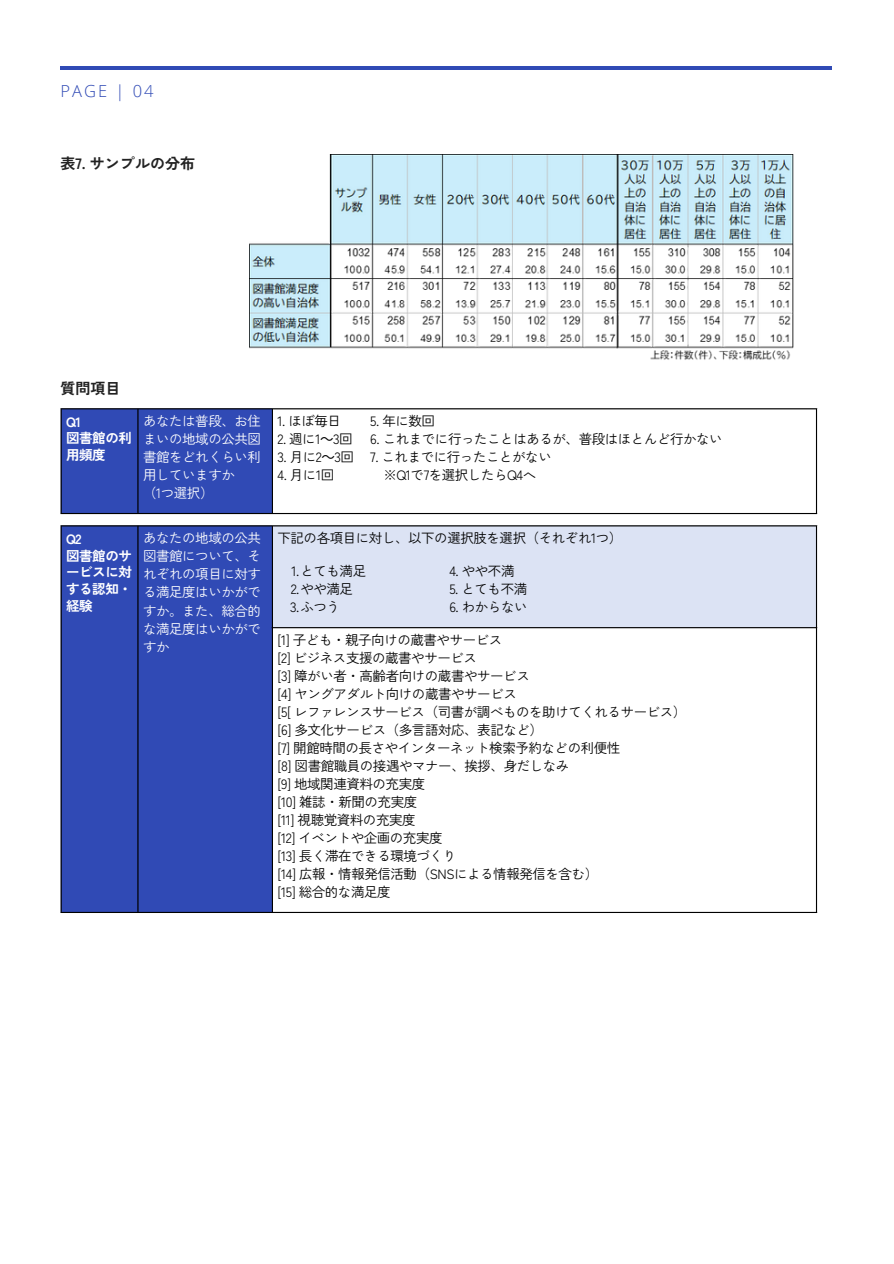
<style>
.page{position:relative;width:894px;height:1264px;background:#fff}
.page>*{position:absolute;margin:0;border:0;box-sizing:border-box;transform-origin:0 0}
.t1{font:300 16.5px "Open Sans";letter-spacing:.12em;color:#304ab5}
.t2{font:700 15px "Zen Kaku Gothic New";color:#222}
.t3{font:13.5px "Zen Kaku Gothic New";letter-spacing:-.035em;color:#000}
.t4{font:13.5px/18px "Zen Kaku Gothic New";letter-spacing:-.035em;color:#fff;text-align:justify}
.t5{font:700 13.5px/16.8px "Zen Kaku Gothic New";letter-spacing:-.035em;color:#fff}
.s1{font-family:"Noto Sans CJ Ksc"}
</style>
<div class="page">
<hr style="left:61px;top:66px;width:770px;height:4px;background:#304ab5">
<img style="left:250px;top:155px;width:543px;height:205px">
<div style="left:62px;top:409px;width:210px;height:104px;background:#304ab5"></div>
<hr style="left:61px;top:409px;width:1px;height:104px;background:#000">
<hr style="left:137px;top:409px;width:1px;height:104px;background:#000">
<hr style="left:272px;top:409px;width:1px;height:104px;background:#000">
<hr style="left:815px;top:409px;width:1px;height:104px;background:#000">
<hr style="left:61px;top:408px;width:755px;height:1px;background:#000">
<hr style="left:61px;top:513px;width:755px;height:1px;background:#000">
<div style="left:62px;top:526px;width:210px;height:385px;background:#304ab5"></div>
<div style="left:273px;top:526px;width:542px;height:101px;background:#dce3f4"></div>
<hr style="left:61px;top:526px;width:1px;height:385px;background:#000">
<hr style="left:137px;top:526px;width:1px;height:385px;background:#000">
<hr style="left:272px;top:526px;width:1px;height:385px;background:#000">
<hr style="left:815px;top:526px;width:1px;height:385px;background:#000">
<hr style="left:61px;top:525px;width:755px;height:1px;background:#000">
<hr style="left:272px;top:627px;width:544px;height:1px;background:#000">
<hr style="left:61px;top:911px;width:755px;height:2px;background:#000">
<p class="t1" style="left:61px;top:79px;width:94px">PAGE | 04</p>
<h1 class="t2" style="left:61px;top:151px;width:136px">表7. サンプルの分布</h1>
<p class="t2" style="left:61px;top:376px;width:62px">質問項目</p>
<p class="t5" style="left:66px;top:412px;width:16px">Q1</p>
<p class="t5" style="left:66px;top:429px;width:67px">図書館の利用頻度</p>
<p class="t4" style="left:143px;top:411px;width:119px">あなたは普段、お住まいの地域の公共図書館をどれくらい利用していますか</p>
<p class="t4" style="left:143px;top:483px;width:72px">（1つ選択）</p>
<p class="t3" style="left:277px;top:411px;width:65px">1. ほぼ毎日</p>
<p class="t3" style="left:277px;top:429px;width:77px">2. 週に1<span class="s1">～</span>3回</p>
<p class="t3" style="left:277px;top:447px;width:78px">3. 月に2<span class="s1">～</span>3回</p>
<p class="t3" style="left:277px;top:465px;width:58px">4. 月に1回</p>
<p class="t3" style="left:370px;top:411px;width:66px">5. 年に数回</p>
<p class="t3" style="left:370px;top:429px;width:354px">6. これまでに行ったことはあるが、普段はほとんど行かない</p>
<p class="t3" style="left:370px;top:447px;width:183px">7. これまでに行ったことがない</p>
<p class="t3" style="left:383px;top:465px;width:154px">※Q1で7を選択したらQ4へ</p>
<p class="t5" style="left:66px;top:529px;width:17px">Q2</p>
<p class="t5" style="left:66px;top:546px;width:67px;text-align:justify">図書館のサービスに対する認知・経験</p>
<p class="t4" style="left:143px;top:528px;width:119px">あなたの地域の公共図書館について、それぞれの項目に対する満足度はいかがですか。また、総合的な満足度はいかがですか</p>
<p class="t3" style="left:277px;top:528px;width:346px">下記の各項目に対し、以下の選択肢を選択（それぞれ1つ）</p>
<p class="t3" style="left:449px;top:560px;width:67px">4. やや不満</p>
<p class="t3" style="left:449px;top:578px;width:79px">5. とても不満</p>
<p class="t3" style="left:449px;top:596px;width:80px">6. わからない</p>
<p class="t3" style="left:277px;top:629px;width:226px">[1] 子ども・親子向けの蔵書やサービス</p>
<p class="t3" style="left:277px;top:647px;width:201px">[2] ビジネス支援の蔵書やサービス</p>
<p class="t3" style="left:277px;top:665px;width:254px">[3] 障がい者・高齢者向けの蔵書やサービス</p>
<p class="t3" style="left:277px;top:683px;width:241px">[4] ヤングアダルト向けの蔵書やサービス</p>
<p class="t3" style="left:277px;top:701px;width:410px">[5[ レファレンスサービス（司書が調べものを助けてくれるサービス）</p>
<p class="t3" style="left:277px;top:719px;width:267px">[6] 多文化サービス（多言語対応、表記など）</p>
<p class="t3" style="left:277px;top:737px;width:344px">[7] 開館時間の長さやインターネット検索予約などの利便性</p>
<p class="t3" style="left:277px;top:755px;width:293px">[8] 図書館職員の接遇やマナー、挨拶、身だしなみ</p>
<p class="t3" style="left:277px;top:773px;width:149px">[9] 地域関連資料の充実度</p>
<p class="t3" style="left:277px;top:791px;width:141px">[10] 雑誌・新聞の充実度</p>
<p class="t3" style="left:277px;top:809px;width:140px">[11] 視聴覚資料の充実度</p>
<p class="t3" style="left:277px;top:827px;width:166px">[12] イベントや企画の充実度</p>
<p class="t3" style="left:277px;top:845px;width:180px">[13] 長く滞在できる環境づくり</p>
<p class="t3" style="left:277px;top:863px;width:322px">[14] 広報・情報発信活動（SNSによる情報発信を含む）</p>
<p class="t3" style="left:277px;top:881px;width:115px">[15] 総合的な満足度</p>
<p class="t3" style="left:291px;top:560px;width:76px">1.とても満足</p>
<p class="t3" style="left:290px;top:578px;width:64px">2.やや満足</p>
<p class="t3" style="left:290px;top:596px;width:51px">3.ふつう</p>
</div>
